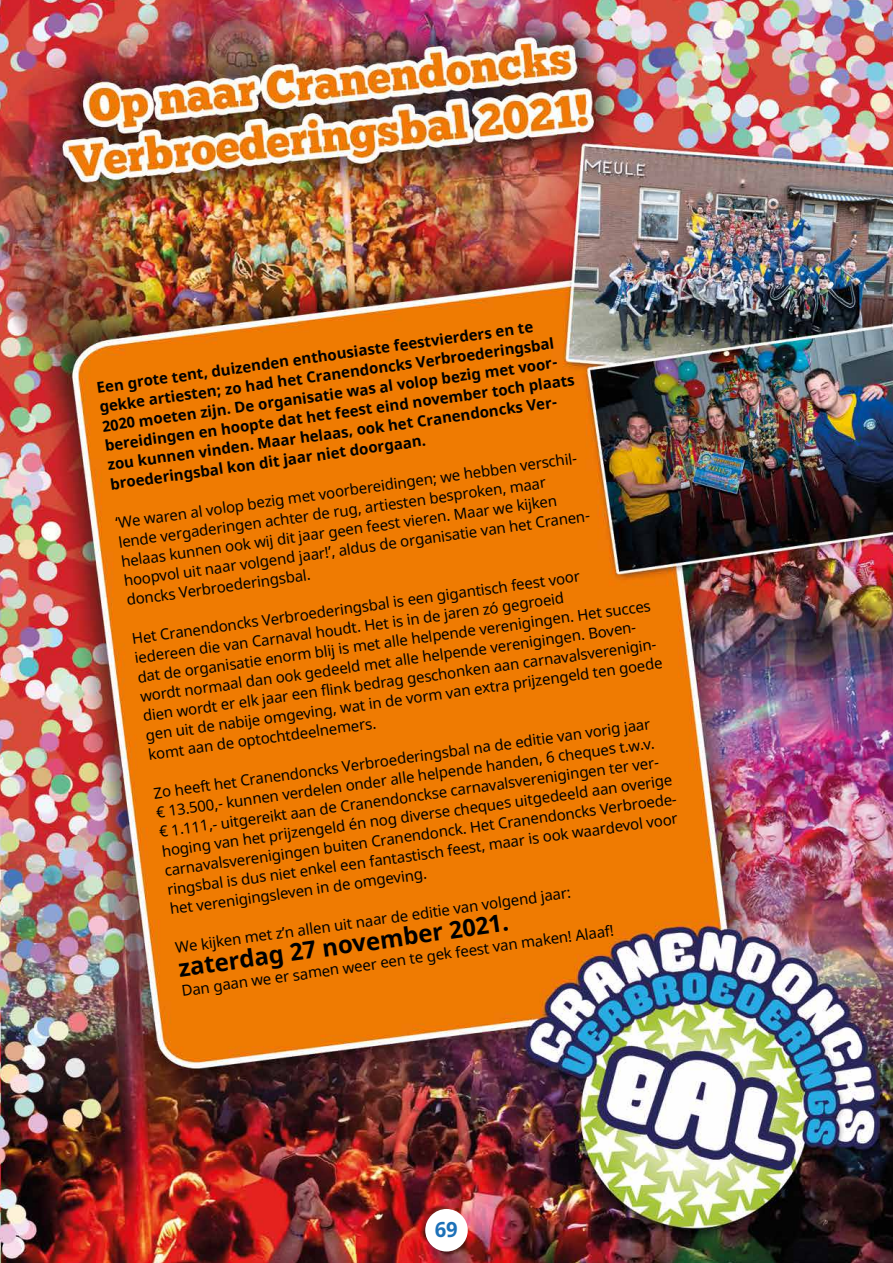
<style>
.page{position:relative;width:893px;height:1263px;background:#fff}
.page>*{position:absolute;margin:0;border:0;box-sizing:border-box;transform-origin:0 0}
.t1{font:700 24px "Noto Sans";color:#000}
.t2{font:700 21px "Noto Sans";color:#1d71b8}
.t3{font:15px/19.5px "Noto Sans";color:#000}
.t4{font:700 15px/19.5px "Noto Sans";color:#000}
</style>
<div class="page">
<img style="left:0;top:0;width:893px;height:1263px">
<div style="left:425px;top:1209px;width:43px;height:42px;background:#fff;border-radius:50%"></div>
<p class="t4" style="left:96px;top:378px;width:476px;rotate:-8deg">Een grote tent, duizenden enthousiaste feestvierders en te gekke artiesten; zo had het Cranendoncks Verbroederingsbal 2020 moeten zijn. De organisatie was al volop bezig met voor&shy;bereidingen en hoopte dat het feest eind november toch plaats zou kunnen vinden. Maar helaas, ook het Cranendoncks Ver&shy;broederingsbal kon dit jaar niet doorgaan.</p>
<p class="t3" style="left:114px;top:513px;width:474px;rotate:-8deg">‘We waren al volop bezig met voorbereidingen; we hebben verschil&shy;lende vergaderingen achter de rug, artiesten besproken, maar helaas kunnen ook wij dit jaar geen feest vieren. Maar we kijken hoopvol uit naar volgend jaar!’, aldus de organisatie van het Cranen&shy;doncks Verbroederingsbal.</p>
<p class="t3" style="left:131px;top:629px;width:523px;rotate:-8deg">Het Cranendoncks Verbroederingsbal is een gigantisch feest voor<br>iedereen die van Carnaval houdt. Het is in de jaren zó gegroeid<br>dat de organisatie enorm blij is met alle helpende verenigingen. Het succes wordt normaal dan ook gedeeld met alle helpende verenigingen. Boven&shy;dien wordt er elk jaar een fl ink bedrag geschonken aan carnavalsverenigin&shy;gen uit de nabije omgeving, wat in de vorm van extra prijzengeld ten goede komt aan de optochtdeelnemers.</p>
<p class="t3" style="left:152px;top:783px;width:521px;rotate:-8deg">Zo heeft het Cranendoncks Verbroederingsbal na de editie van vorig jaar<br>€ 13.500,- kunnen verdelen onder alle helpende handen, 6 cheques t.w.v.<br>€ 1.111,- uitgereikt aan de Cranendonckse carnavalsverenigingen ter ver&shy;hoging van het prijzengeld én nog diverse cheques uitgedeeld aan overige carnavalsverenigingen buiten Cranendonck. Het Cranendoncks Verbroede&shy;ringsbal is dus niet enkel een fantastisch feest, maar is ook waardevol voor het verenigingsleven in de omgeving.</p>
<p class="t3" style="left:174px;top:938px;width:400px;rotate:-8deg">We kijken met z’n allen uit naar de editie van volgend jaar:</p>
<h1 class="t1" style="left:176px;top:951px;width:335px;rotate:-8deg">zaterdag 27 november 2021.</h1>
<p class="t3" style="left:180px;top:981px;width:438px;rotate:-8deg">Dan gaan we er samen weer een te gek feest van maken! Alaaf!</p>
<h2 class="t2" style="left:435px;top:1214px;width:25px">69</h2>
</div>
